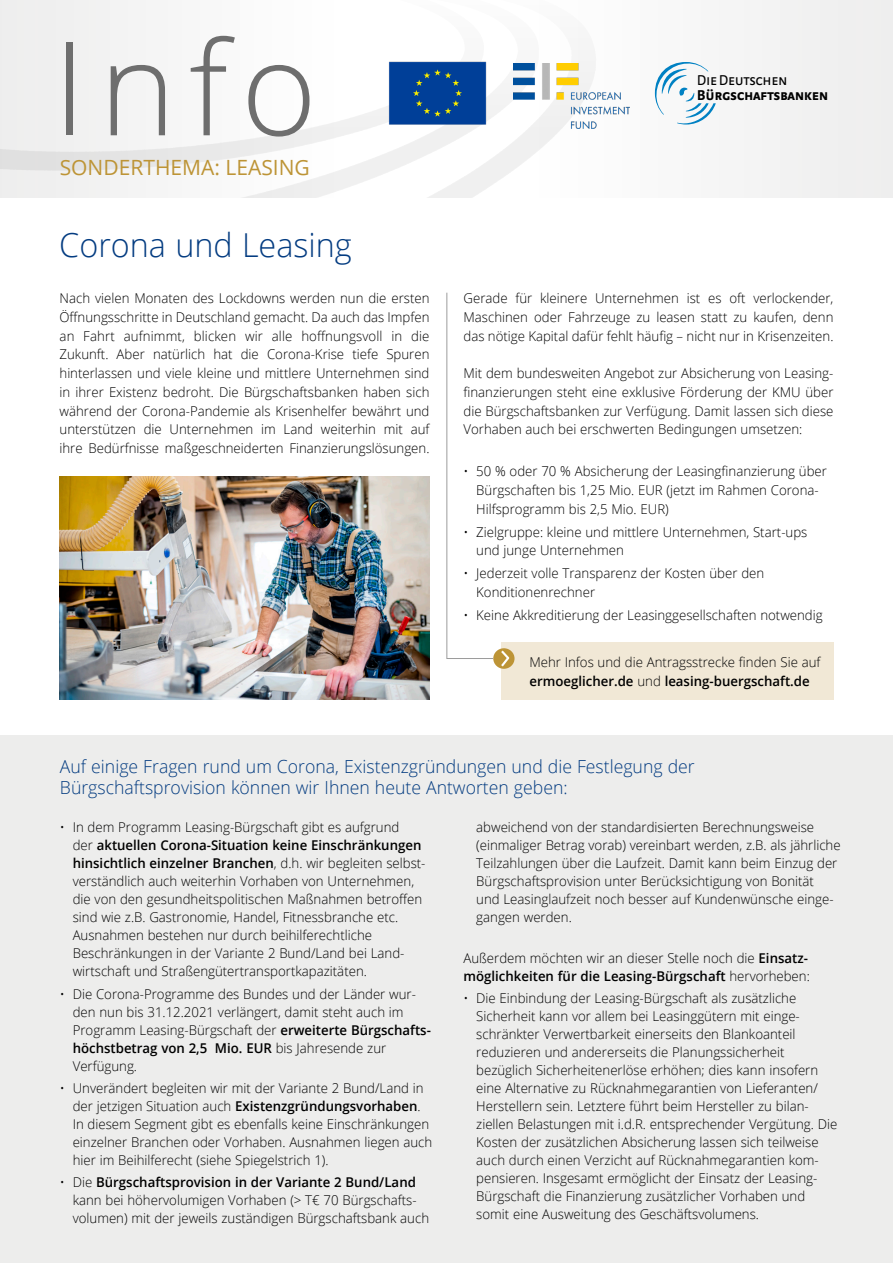
<style>
.page{position:relative;width:893px;height:1263px;background:#fff}
.page>*{position:absolute;margin:0;border:0;box-sizing:border-box;transform-origin:0 0}
.t1{font:300 130.05px "Open Sans";color:#6e6e6e}
.t2{font:300 33px "Open Sans";color:#043c81}
.t3{font:21px "Open Sans";color:#bd9436}
.t4{font:300 18px/21.6px "Open Sans";color:#043c81}
.t5{font:700 15px "Strada OT";letter-spacing:-.03em;color:#000}
.t6{font:15px "Strada OT";letter-spacing:-.03em;color:#000}
.t7{font:300 13.5px/18px "Open Sans";color:#000}
.s1{font-weight:600}
</style>
<div class="page">
<div style="left:0;top:736px;width:893px;height:527px;background:#ededec"></div>
<div style="left:0;top:0;width:893px;height:198px;background:#f4f4f4"></div>
<img style="left:0;top:0;width:579px;height:198px">
<img style="left:514px;top:64px;width:115px;height:65px">
<svg style="left:655px;top:62px;width:61px;height:63px"></svg>
<img style="left:387px;top:60px;width:100px;height:65px">
<img style="left:60px;top:476px;width:369px;height:223px">
<div style="left:502px;top:642px;width:332px;height:57px;background:#f1e8d6"></div>
<div style="left:493px;top:648px;width:21px;height:21px;background:#bd9436;border-radius:50%"></div>
<svg style="left:446px;top:292px;width:66px;height:377px"></svg>
<h1 class="t1" style="left:53px;top:-1px;width:265px">Info</h1>
<h3 class="t3" style="left:60px;top:153px;width:252px">SONDERTHEMA: LEASING</h3>
<h2 class="t2" style="left:59px;top:222px;width:294px">Corona und Leasing</h2>
<p class="t6" style="left:697px;top:72px;width:92px">Die Deutschen</p>
<p class="t5" style="left:697px;top:86px;width:133px">Bürgschaftsbanken</p>
<p class="t7" style="left:60px;top:288px;width:372px;line-height:18.8px;text-align:justify">Nach vielen Monaten des Lockdowns werden nun die ersten Öffnungsschritte in Deutschland gemacht. Da auch das Impfen an Fahrt aufnimmt, blicken wir alle hoffnungsvoll in die Zukunft. Aber natürlich hat die Corona-Krise tiefe Spuren hinterlassen und viele kleine und mittlere Unternehmen sind in ihrer Existenz bedroht. Die Bürgschaftsbanken haben sich während der Corona-Pandemie als Krisenhelfer bewährt und unterstützen die Unternehmen im Land weiterhin mit auf ihre Bedürfnisse maßgeschneiderten Finanzierungslösungen.</p>
<p class="t7" style="left:463px;top:288px;width:371px;line-height:18.8px;text-align:justify">Gerade für kleinere Unternehmen ist es oft verlockender, Maschinen oder Fahrzeuge zu leasen statt zu kaufen, denn das nötige Kapital dafür fehlt häufig – nicht nur in Krisenzeiten.</p>
<p class="t7" style="left:463px;top:363px;width:371px;line-height:18.8px;text-align:justify">Mit dem bundesweiten Angebot zur Absicherung von Leasing&shy;finanzierungen steht eine exklusive Förderung der KMU über die Bürgschaftsbanken zur Verfügung. Damit lassen sich diese Vorhaben auch bei erschwerten Bedingungen umsetzen:</p>
<p class="t7" style="left:476px;top:461px;width:352px;line-height:18.8px;text-indent:-13px">• 50 % oder 70 % Absicherung der Leasingfinanzierung über<br>Bürgschaften bis 1,25 Mio. EUR (jetzt im Rahmen Corona-<br>Hilfsprogramm bis 2,5 Mio. EUR)</p>
<p class="t7" style="left:476px;top:522px;width:333px;line-height:18.8px;text-indent:-13px">• Zielgruppe: kleine und mittlere Unternehmen, Start-ups und junge Unternehmen</p>
<p class="t7" style="left:476px;top:564px;width:290px;line-height:18.8px;text-indent:-13px">• Jederzeit volle Transparenz der Kosten über den<br>Konditionenrechner</p>
<p class="t7" style="left:463px;top:606px;width:361px">• Keine Akkreditierung der Leasinggesellschaften notwendig</p>
<p class="t7" style="left:529px;top:652px;width:293px;line-height:19.5px">Mehr Infos und die Antragsstrecke finden Sie auf <span class="s1">ermoeglicher.de</span> und <span class="s1">leasing-buergschaft.de</span></p>
<h3 class="t4" style="left:60px;top:755px;width:636px">Auf einige Fragen rund um Corona, Existenzgründungen und die Festlegung der<br>Bürgschaftsprovision können wir Ihnen heute Antworten geben:</h3>
<p class="t7" style="left:476px;top:818px;width:366px">abweichend von der standardisierten Berechnungsweise (einmaliger Betrag vorab) vereinbart werden, z.B. als jährliche Teilzahlungen über die Laufzeit. Damit kann beim Einzug der Bürgschaftsprovision unter Berücksichtigung von Bonität und Leasinglaufzeit noch besser auf Kundenwünsche einge&shy;gangen werden.</p>
<p class="t7" style="left:463px;top:948px;width:348px">Außerdem möchten wir an dieser Stelle noch die <span class="s1">Einsatz&shy;möglichkeiten für die Leasing-Bürgschaft</span> hervorheben:</p>
<p class="t7" style="left:476px;top:988px;width:362px;text-indent:-13px">• Die Einbindung der Leasing-Bürgschaft als zusätzliche Sicherheit kann vor allem bei Leasinggütern mit einge&shy;schränkter Verwertbarkeit einerseits den Blankoanteil reduzieren und andererseits die Planungssicherheit bezüglich Sicherheitenerlöse erhöhen; dies kann insofern eine Alternative zu Rücknahmegarantien von Lieferanten/ Herstellern sein. Letztere führt beim Hersteller zu bilan&shy;ziellen Belastungen mit i.d.R. entsprechender Vergütung. Die Kosten der zusätzlichen Absicherung lassen sich teilweise auch durch einen Verzicht auf Rücknahmegarantien kom&shy;pensieren. Insgesamt ermöglicht der Einsatz der Leasing-Bürgschaft die Finanzierung zusätzlicher Vorhaben und somit eine Ausweitung des Geschäftsvolumens.</p>
<p class="t7" style="left:73px;top:818px;width:354px;text-indent:-13px">• In dem Programm Leasing-Bürgschaft gibt es aufgrund<br>der <span class="s1">aktuellen Corona-Situation keine Einschränkungen hinsichtlich einzelner Branchen</span>, d.h. wir begleiten selbst&shy;verständlich auch weiterhin Vorhaben von Unternehmen, die von den gesundheitspolitischen Maßnahmen betroffen sind wie z.B. Gastronomie, Handel, Fitnessbranche etc.<br>Ausnahmen bestehen nur durch beihilferechtliche Beschränkungen in der Variante 2 Bund/Land bei Land&shy;wirtschaft und Straßengütertransportkapazitäten.</p>
<p class="t7" style="left:73px;top:984px;width:360px;text-indent:-13px">• Die Corona-Programme des Bundes und der Länder wur&shy;den nun bis 31.12.2021 verlängert, damit steht auch im Programm Leasing-Bürgschaft der <span class="s1">erweiterte Bürgschafts&shy;höchstbetrag von 2,5 Mio. EUR</span> bis Jahresende zur Verfügung.</p>
<p class="t7" style="left:73px;top:1078px;width:361px;text-indent:-13px">• Unverändert begleiten wir mit der Variante 2 Bund/Land in der jetzigen Situation auch <span class="s1">Existenzgründungsvorhaben</span>.<br>In diesem Segment gibt es ebenfalls keine Einschränkungen einzelner Branchen oder Vorhaben. Ausnahmen liegen auch hier im Beihilferecht (siehe Spiegelstrich 1).</p>
<p class="t7" style="left:73px;top:1173px;width:358px;text-indent:-13px">• Die <span class="s1">Bürgschaftsprovision in der Variante 2 Bund/Land </span>kann bei höhervolumigen Vorhaben (&gt; T€ 70 Bürgschafts&shy;volumen) mit der jeweils zuständigen Bürgschaftsbank auch</p>
</div>
